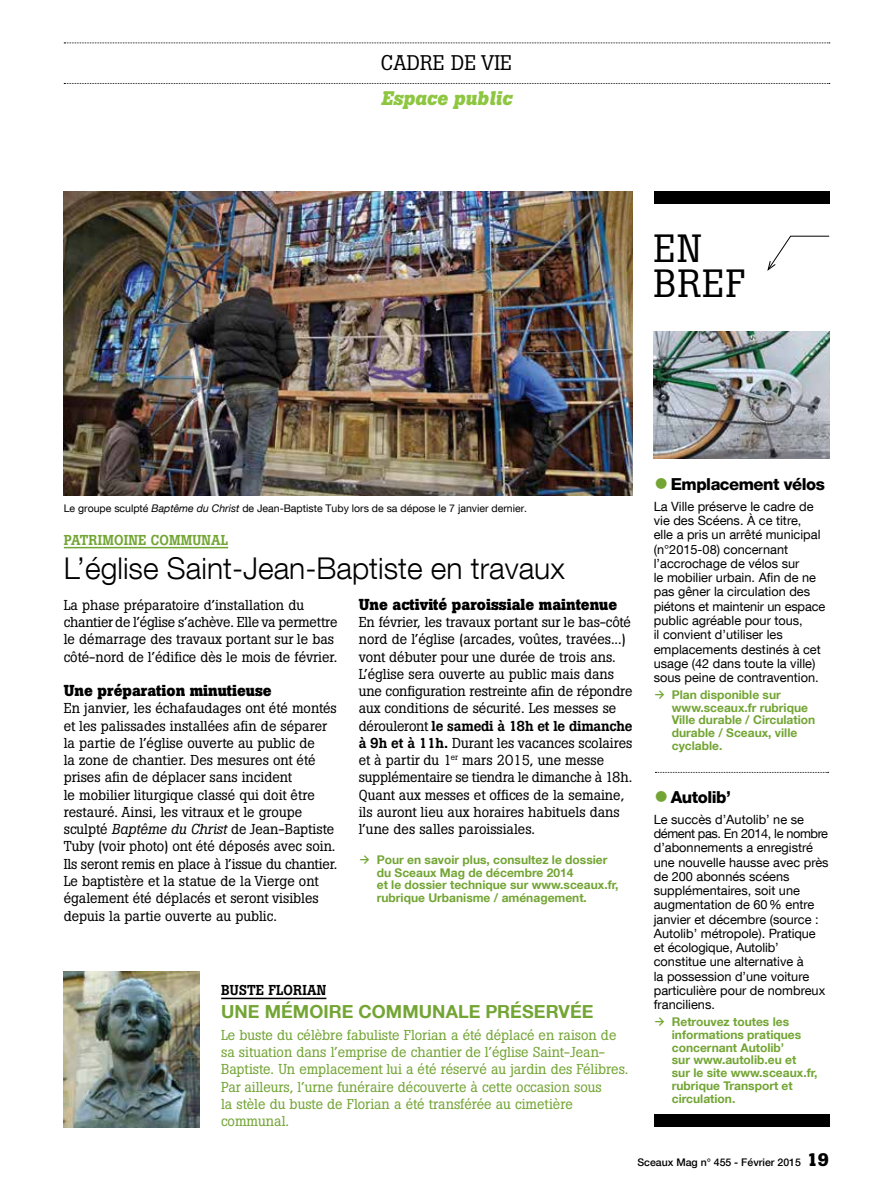
<style>
.page{position:relative;width:893px;height:1191px;background:#fff}
.page>*{position:absolute;margin:0;border:0;box-sizing:border-box;transform-origin:0 0}
.t1{font:39px/34.5px "Boton Pro";letter-spacing:.03em;color:#000}
.t2{font:300 30px "Helvetica Neue LT Com";color:#000}
.t3{font:21px "Boton Pro";letter-spacing:.01em;color:#000}
.t4{font:italic 700 19.5px "Boton Pro";color:#8dc63f}
.t5{font:700 18px "Helvetica Neue LT Com";letter-spacing:.005em;color:#73a534}
.t6{font:800 16.5px "Helvetica Neue LT Com";letter-spacing:-.03em;color:#000}
.t7{font:700 15.75px "Boton Pro";color:#000}
.t8{font:14.25px/17.2px "Boton Pro";color:#000}
.t9{font:14.25px/17.2px "Boton Pro";color:#73a534}
.t10{font:500 14.25px "Boton Pro";letter-spacing:.01em;color:#73a534}
.t11{font:500 14.25px "Boton Pro";letter-spacing:.01em;color:#000}
.t12{font:12.75px/14.2px "Helvetica Neue LT Com";color:#000}
.t13{font:700 12px/12.8px "Helvetica Neue LT Com";color:#73a534}
.t14{font:10.5px "Helvetica Neue LT Com";color:#000}
.t15{font:500 10.5px "Helvetica Neue LT Com";color:#000}
.s1{font-style:italic}
.s2{font-weight:500}
.s3{font-family:"Flesh Plain";font-weight:400}
.s4{font-weight:900;font-size:30px;color:#73a534}
.s5{font-family:"Boton Pro";font-weight:700;font-size:18px}
</style>
<div class="page">
<div style="left:654px;top:1114px;width:175px;height:13px;background:#000"></div>
<svg style="left:64px;top:43px;width:766px;height:1px"></svg>
<svg style="left:64px;top:83px;width:766px;height:1px"></svg>
<img style="left:64px;top:191px;width:568px;height:304px">
<hr style="left:64px;top:547px;width:164px;height:1px;background:#73a534">
<div style="left:654px;top:191px;width:175px;height:13px;background:#000"></div>
<img style="left:654px;top:331px;width:175px;height:127px">
<svg style="left:655px;top:772px;width:174px;height:1px"></svg>
<svg style="left:767px;top:236px;width:63px;height:35px"></svg>
<hr style="left:221px;top:997px;width:105px;height:2px;background:#000">
<img style="left:64px;top:972px;width:136px;height:155px">
<h3 class="t3" style="left:381px;top:49px;width:133px">CADRE DE VIE</h3>
<h3 class="t4" style="left:381px;top:85px;width:132px">Espace public</h3>
<h1 class="t1" style="left:654px;top:232px;width:93px">EN<br>BREF</h1>
<p class="t14" style="left:64px;top:502px;width:465px">Le groupe sculpté <span class="s1">Baptême du Christ</span> de Jean-Baptiste Tuby lors de sa dépose le 7 janvier dernier.</p>
<p class="t10" style="left:64px;top:530px;width:166px">PATRIMOINE COMMUNAL</p>
<h2 class="t2" style="left:64px;top:550px;width:503px">L’église Saint-Jean-Baptiste en travaux</h2>
<p class="t8" style="left:64px;top:596px;width:275px">La phase préparatoire d’installation du chantier de l’église s’achève. Elle va permettre le démarrage des travaux portant sur le bas côté-nord de l’édifice dès le mois de février.</p>
<p class="t7" style="left:64px;top:680px;width:209px">Une préparation minutieuse</p>
<p class="t8" style="left:64px;top:700px;width:275px">En janvier, les échafaudages ont été montés et les palissades installées afin de séparer la partie de l’église ouverte au public de<br>la zone de chantier. Des mesures ont été prises afin de déplacer sans incident<br>le mobilier liturgique classé qui doit être restauré. Ainsi, les vitraux et le groupe sculpté <span class="s1">Baptême du Christ</span> de Jean-Baptiste Tuby (voir photo) ont été déposés avec soin.<br>Ils seront remis en place à l’issue du chantier.<br>Le baptistère et la statue de la Vierge ont également été déplacés et seront visibles depuis la partie ouverte au public.</p>
<p class="t7" style="left:359px;top:594px;width:260px">Une activité paroissiale maintenue</p>
<p class="t8" style="left:359px;top:613px;width:275px">En février, les travaux portant sur le bas-côté nord de l’église (arcades, voûtes, travées...) vont débuter pour une durée de trois ans.<br>L’église sera ouverte au public mais dans une configuration restreinte afin de répondre aux conditions de sécurité. Les messes se dérouleront <span class="s2">le samedi à 18h et le dimanche à 9h et à 11h.</span> Durant les vacances scolaires et à partir du 1<sup>er</sup> mars 2015, une messe supplémentaire se tiendra le dimanche à 18h.<br>Quant aux messes et offices de la semaine, ils auront lieu aux horaires habituels dans l’une des salles paroissiales.</p>
<p class="t13" style="left:377px;top:853px;width:243px;text-indent:-18px"><span class="s3">q</span> Pour en savoir plus, consultez le dossier du Sceaux Mag de décembre 2014<br>et le dossier technique sur www.sceaux.fr, rubrique Urbanisme / aménagement.</p>
<p class="t11" style="left:221px;top:981px;width:107px">BUSTE FLORIAN</p>
<p class="t5" style="left:221px;top:1000px;width:374px">UNE MÉMOIRE COMMUNALE PRÉSERVÉE</p>
<p class="t9" style="left:221px;top:1026px;width:409px">Le buste du célèbre fabuliste Florian a été déplacé en raison de sa situation dans l’emprise de chantier de l’église Saint-Jean-Baptiste. Un emplacement lui a été réservé au jardin des Félibres.<br>Par ailleurs, l’urne funéraire découverte à cette occasion sous<br>la stèle du buste de Florian a été transférée au cimetière communal.</p>
<p class="t6" style="left:654px;top:474px;width:173px"><span class="s4">•</span>Emplacement vélos</p>
<p class="t12" style="left:654px;top:499px;width:173px">La Ville préserve le cadre de vie des Scéens. À ce titre,<br>elle a pris un arrêté municipal (n°2015-08) concernant l’accrochage de vélos sur<br>le mobilier urbain. Afin de ne pas gêner la circulation des piétons et maintenir un espace public agréable pour tous,<br>il convient d’utiliser les emplacements destinés à cet usage (42 dans toute la ville) sous peine de contravention.</p>
<p class="t13" style="left:672px;top:688px;width:145px;text-indent:-18px"><span class="s3">q</span> Plan disponible sur www.sceaux.fr rubrique<br>Ville durable / Circulation durable / Sceaux, ville cyclable.</p>
<p class="t6" style="left:654px;top:787px;width:79px"><span class="s4">•</span>Autolib’</p>
<p class="t12" style="left:654px;top:811px;width:176px">Le succès d’Autolib’ ne se dément pas. En 2014, le nombre d’abonnements a enregistré une nouvelle hausse avec près de 200 abonnés scéens supplémentaires, soit une augmentation de 60% entre janvier et décembre (source :<br>Autolib’ métropole). Pratique et écologique, Autolib’ constitue une alternative à<br>la possession d’une voiture particulière pour de nombreux franciliens.</p>
<p class="t13" style="left:672px;top:1015px;width:147px;text-indent:-18px"><span class="s3">q</span> Retrouvez toutes les informations pratiques concernant Autolib’<br>sur www.autolib.eu et<br>sur le site www.sceaux.fr, rubrique Transport et circulation.</p>
<p class="t15" style="left:637px;top:1156px;width:193px">Sceaux Mag n° 455 - Février 2015 <span class="s5">19</span></p>
</div>
